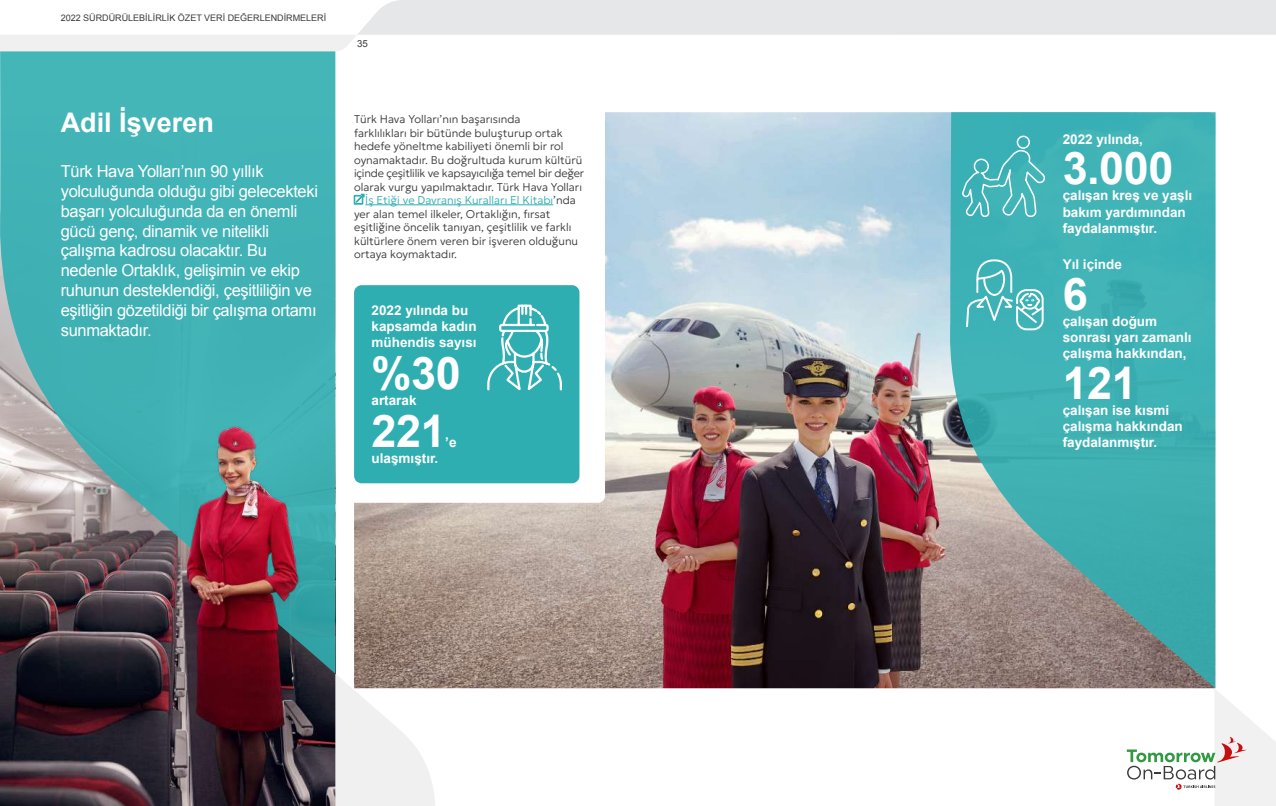
<style>
.page{position:relative;width:1276px;height:806px;background:#fff}
.page>*{position:absolute;margin:0;border:0;box-sizing:border-box;transform-origin:0 0}
.t1{font:700 45px "Arial";letter-spacing:-.01em;color:#fff}
.t2{font:700 27px "Arial";color:#fff}
.t3{font:16.5px/19.8px "Arial";letter-spacing:-.02em;color:#fff}
.t4{font:700 13.5px/16.2px "Arial";color:#fff}
.t5{font:200 11.25px "Geologica";color:#3c3a3b}
.t6{font:200 11.25px "Geologica";letter-spacing:-.02em;color:#3c3a3b}
.t7{font:200 11.25px "Geologica";color:#2faeb1}
.t8{font:9.75px "Arial";color:#3c3a3b}
.t9{font:9px "Arial";color:#3c3a3b}
.s1{color:#3c3a3b}
</style>
<div class="page">
<img style="left:0;top:673px;width:335px;height:133px">
<svg style="left:335px;top:673px;width:100px;height:133px"></svg>
<svg style="left:0;top:51px;width:335px;height:622px;background:#4da8aa"></svg>
<img style="left:95px;top:410px;width:210px;height:396px">
<img style="left:354px;top:112px;width:591px;height:576px">
<div style="left:339px;top:100px;width:266px;height:402px;background:#fff;border-radius:7px"></div>
<svg style="left:945px;top:112px;width:270px;height:576px;background:#55a8a9"></svg>
<div style="left:1016px;top:289px;width:27px;height:41px;border:2px solid #fff;border-radius:9px"></div>
<svg style="left:965px;top:259px;width:80px;height:69px;background:#5dbec2"></svg>
<div style="left:1016px;top:136px;width:14px;height:13px;border:2px solid #fff;border-radius:50%"></div>
<svg style="left:961px;top:149px;width:84px;height:69px;background:#55bbbf"></svg>
<div style="left:354px;top:285px;width:225px;height:198px;background:#2faeb1;border-radius:8px"></div>
<svg style="left:487px;top:304px;width:75px;height:87px"></svg>
<svg style="left:0;top:0;width:1276px;height:51px"></svg>
<svg style="left:1126px;top:688px;width:150px;height:118px"></svg>
<p class="t9" style="left:61px;top:12px;width:267px">2022 SÜRDÜRÜLEBİLİRLİK ÖZET VERİ DEĞERLENDİRMELERİ</p>
<h2 class="t2" style="left:61px;top:105px;width:155px">Adil İşveren</h2>
<p class="t3" style="left:61px;top:161px;width:259px">Türk Hava Yolları’nın 90 yıllık yolculuğunda olduğu gibi gelecekteki başarı yolculuğunda da en önemli gücü genç, dinamik ve nitelikli çalışma kadrosu olacaktır. Bu nedenle Ortaklık, gelişimin ve ekip ruhunun desteklendiği, çeşitliliğin ve eşitliğin gözetildiği bir çalışma ortamı sunmaktadır.</p>
<p class="t8" style="left:357px;top:37px;width:12px">35</p>
<p class="t5" style="left:354px;top:109px;width:168px">Türk Hava Yolları’nın başarısında</p>
<p class="t5" style="left:354px;top:123px;width:210px">farklılıkları bir bütünde buluşturup ortak</p>
<p class="t5" style="left:354px;top:136px;width:211px">hedefe yöneltme kabiliyeti önemli bir rol</p>
<p class="t5" style="left:354px;top:150px;width:230px">oynamaktadır. Bu doğrultuda kurum kültürü</p>
<p class="t6" style="left:354px;top:163px;width:232px">içinde çeşitlilik ve kapsayıcılığa temel bir değer</p>
<p class="t5" style="left:354px;top:177px;width:229px">olarak vurgu yapılmaktadır. Türk Hava Yolları</p>
<p class="t7" style="left:365px;top:190px;width:212px">İş Etiği ve Davranış Kuralları El Kitabı<span class="s1">’nda</span></p>
<p class="t5" style="left:354px;top:204px;width:198px">yer alan temel ilkeler, Ortaklığın, fırsat</p>
<p class="t5" style="left:354px;top:217px;width:219px">eşitliğine öncelik tanıyan, çeşitlilik ve farklı</p>
<p class="t5" style="left:354px;top:231px;width:226px">kültürlere önem veren bir işveren olduğunu</p>
<p class="t5" style="left:354px;top:244px;width:105px">ortaya koymaktadır.</p>
<p class="t4" style="left:371px;top:302px;width:107px">2022 yılında bu kapsamda kadın mühendis sayısı</p>
<h1 class="t1" style="left:371px;top:343px;width:91px">%30</h1>
<p class="t4" style="left:371px;top:393px;width:47px">artarak</p>
<h1 class="t1" style="left:371px;top:402px;width:76px">221</h1>
<p class="t4" style="left:445px;top:435px;width:13px">’e</p>
<p class="t4" style="left:371px;top:451px;width:68px">ulaşmıştır.</p>
<p class="t4" style="left:1062px;top:131px;width:82px">2022 yılında,</p>
<h1 class="t1" style="left:1062px;top:139px;width:112px">3.000</h1>
<p class="t4" style="left:1062px;top:188px;width:131px">çalışan kreş ve yaşlı bakım yardımından faydalanmıştır.</p>
<p class="t4" style="left:1062px;top:257px;width:61px">Yıl içinde</p>
<h1 class="t1" style="left:1062px;top:264px;width:27px">6</h1>
<p class="t4" style="left:1062px;top:313px;width:130px">çalışan doğum sonrası yarı zamanlı çalışma hakkından,</p>
<h1 class="t1" style="left:1062px;top:353px;width:76px">121</h1>
<p class="t4" style="left:1062px;top:402px;width:122px">çalışan ise kısmi çalışma hakkından faydalanmıştır.</p>
</div>
